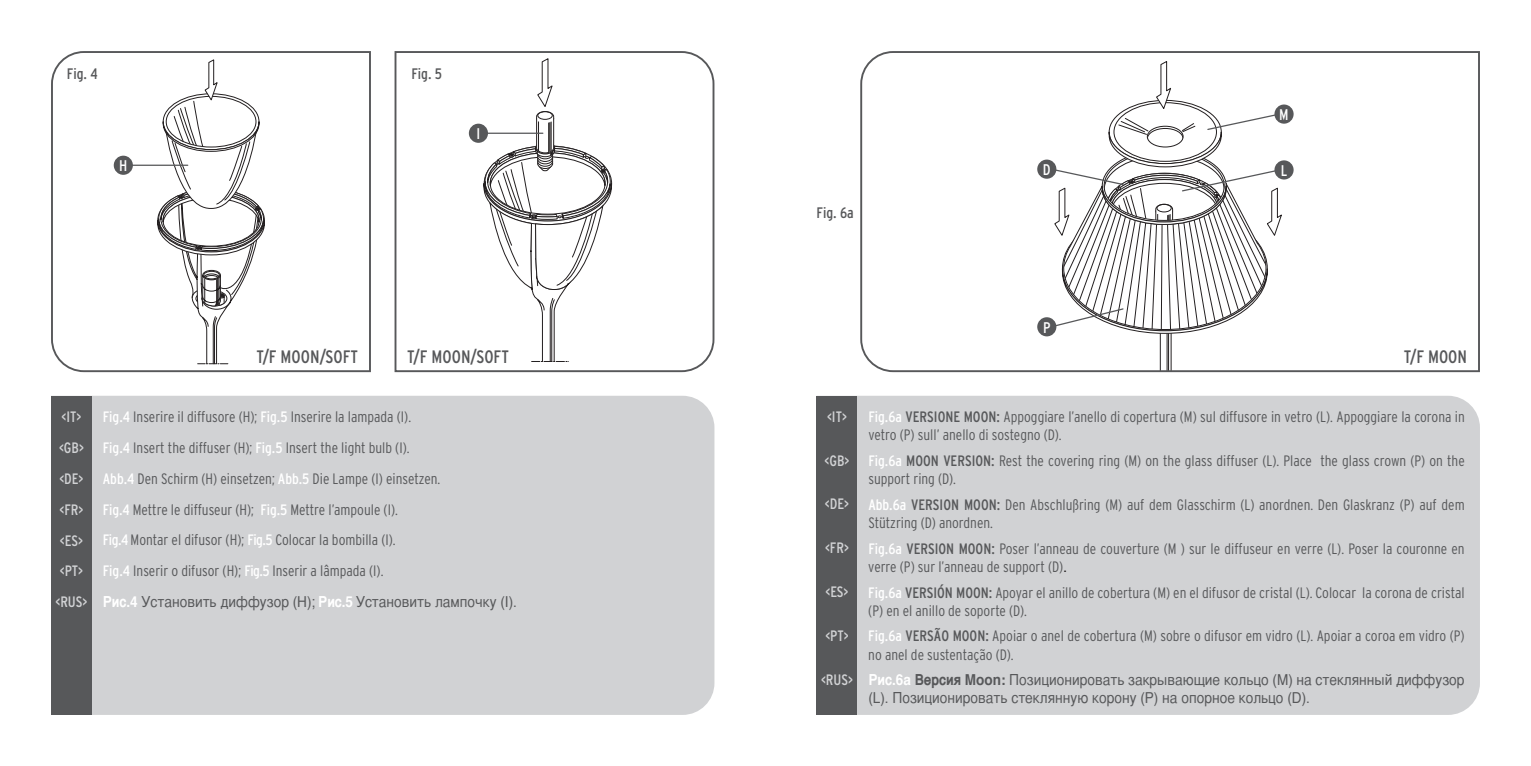
<style>
.page{position:relative;width:1531px;height:766px;background:#fff}
.page>*{position:absolute;margin:0;border:0;box-sizing:border-box;transform-origin:0 0}
.t1{font:condensed 18px "Interstate";color:#57585a}
.t2{font:condensed 15.53px "Interstate";color:#fff}
.t3{font:condensed 15.3px "Interstate";color:#57585a}
.t4{font:300 condensed 15.08px/18px "Interstate";color:#57585a}
.t5{font:15.08px/18px "Helvetica";color:#57585a;scale:.9 1}
.t6{font:condensed 15.08px/30.8px "Interstate";color:#d1d2d4;text-align:center}
.t7{font:condensed 15.08px "Interstate";color:#57585a}
.s1{font-weight:400;color:#fff}
.s2{font-weight:700;color:#fff}
.s3{font-weight:400}
.s4{font-family:"Helvetica";font-weight:400;font-stretch:normal;color:#231f20}
.s5{color:#fff}
.s6{font-weight:700}
</style>
<div class="page">
<svg style="left:51px;top:51px;width:320px;height:322px"></svg>
<svg style="left:394px;top:51px;width:321px;height:322px"></svg>
<div style="left:92px;top:395px;width:622px;height:319px;background:#d1d2d4"></div>
<div style="left:857px;top:395px;width:623px;height:319px;background:#d1d2d4"></div>
<div style="left:51px;top:395px;width:41px;height:319px;background:#57585a"></div>
<div style="left:816px;top:395px;width:41px;height:319px;background:#57585a"></div>
<hr style="left:123px;top:164px;width:65px;height:2px;background:#57585a">
<div style="left:114px;top:156px;width:19px;height:19px;background:#57585a;border-radius:50%"></div>
<hr style="left:478px;top:133px;width:65px;height:1px;background:#57585a">
<div style="left:469px;top:124px;width:19px;height:19px;background:#57585a;border-radius:50%"></div>
<svg style="left:860px;top:51px;width:620px;height:322px"></svg>
<div style="left:1274px;top:104px;width:19px;height:20px;background:#57585a;border-radius:50%"></div>
<div style="left:1037px;top:159px;width:19px;height:20px;background:#57585a;border-radius:50%"></div>
<div style="left:1037px;top:317px;width:19px;height:19px;background:#57585a;border-radius:50%"></div>
<svg style="left:1049px;top:60px;width:233px;height:311px"></svg>
<div style="left:1274px;top:160px;width:19px;height:19px;background:#57585a;border-radius:50%"></div>
<p class="t3" style="left:67px;top:65px;width:32px">FIG. 4</p>
<p class="t3" style="left:411px;top:65px;width:32px">FIG. 5</p>
<p class="t2" style="left:119px;top:157px;width:10px">H</p>
<p class="t2" style="left:476px;top:125px;width:5px">I</p>
<p class="t3" style="left:816px;top:204px;width:39px">FIG. 6A</p>
<p class="t2" style="left:1043px;top:161px;width:9px">D</p>
<p class="t2" style="left:1043px;top:318px;width:9px">P</p>
<p class="t2" style="left:1279px;top:106px;width:11px">M</p>
<p class="t2" style="left:1281px;top:161px;width:8px">L</p>
<p class="t1" style="left:256px;top:346px;width:103px">T/F MOON/SOFT</p>
<p class="t1" style="left:407px;top:346px;width:103px">T/F MOON/SOFT</p>
<p class="t1" style="left:1404px;top:346px;width:65px">T/F MOON</p>
<p class="t4" style="left:103px;top:401px;width:339px;line-height:30.8px"><span class="s1">FIG.4</span> Inserire il diffusore (H); <span class="s1">FIG.5</span> Inserire la lampada (I).<br><span class="s1">FIG.4</span> Insert the diffuser (H); <span class="s1">FIG.5</span> Insert the light bulb (I).<br><span class="s1">ABB.4</span> Den Schirm (H) einsetzen; <span class="s1">ABB.5</span> Die Lampe (I) einsetzen.<br><span class="s1">FIG.4</span> Mettre le diffuseur (H); <span class="s1">FIG.5</span> Mettre l’ampoule (I).<br><span class="s1">FIG.4</span> Montar el difusor (H); <span class="s1">FIG.5</span> Colocar la bombilla (I).<br><span class="s1">FIG.4</span> Inserir o difusor (H); <span class="s1">FIG.5</span> Inserir a lâmpada (I).</p>
<p class="t5" style="left:103px;top:592px;width:462px"><span class="s2">Рис.4</span> Установить диффузор (H); <span class="s2">Рис.5</span> Установить лампочку (I).</p>
<p class="t6" style="left:55px;top:401px;width:33px">&lt;IT&gt; &lt;GB&gt; &lt;DE&gt; &lt;FR&gt; &lt;ES&gt; &lt;PT&gt; &lt;RUS&gt;</p>
<p class="t6" style="left:827px;top:401px;width:21px">&lt;IT&gt;</p>
<p class="t6" style="left:824px;top:444px;width:26px">&lt;GB&gt;</p>
<p class="t6" style="left:825px;top:488px;width:26px">&lt;DE&gt;</p>
<p class="t6" style="left:825px;top:532px;width:25px">&lt;FR&gt;</p>
<p class="t6" style="left:825px;top:576px;width:25px">&lt;ES&gt;</p>
<p class="t6" style="left:825px;top:620px;width:25px">&lt;PT&gt;</p>
<p class="t6" style="left:821px;top:664px;width:33px">&lt;RUS&gt;</p>
<p class="t4" style="left:868px;top:407px;width:598px"><span class="s1">FIG.6A</span> <span class="s3">VERSIONE MOON:</span> Appoggiare l’anello di copertura (M) sul diffusore in vetro (L). Appoggiare la corona in vetro (P) sull’ anello di sostegno (D).</p>
<p class="t4" style="left:868px;top:451px;width:598px"><span class="s1">FIG.6A</span> <span class="s3">MOON VERSION:</span> Rest the covering ring (M) on the glass diffuser (L). Place the glass crown (P) on the support ring (D).</p>
<p class="t4" style="left:868px;top:495px;width:598px"><span class="s1">ABB.6A</span> <span class="s3">VERSION MOON:</span> Den Abschlußring (M) auf dem Glasschirm (L) anordnen. Den Glaskranz (P) auf dem<br>Stützring (D) anordnen.</p>
<p class="t4" style="left:868px;top:539px;width:598px"><span class="s1">FIG.6A</span> <span class="s3">VERSION MOON:</span> Poser l’anneau de couverture (M ) sur le diffuseur en verre (L). Poser la couronne en verre (P) sur l’anneau de support (D)<span class="s4">.</span></p>
<p class="t7" style="left:868px;top:583px;width:52px"><span class="s5">FIG.6A</span> VERSIÓNMOON</p>
<p class="t4" style="left:868px;top:583px;width:598px;text-indent:120px"><span class="s3">:</span> Apoyar el anillo de cobertura (M) en el difusor de cristal (L). Colocar la corona de cristal (P) en el anillo de soporte (D).</p>
<p class="t7" style="left:868px;top:627px;width:53px"><span class="s5">FIG.6A</span> VERSÃOMOON</p>
<p class="t4" style="left:868px;top:626px;width:598px;text-indent:117px"><span class="s3">:</span> Apoiar o anel de cobertura (M) sobre o difusor em vidro (L). Apoiar a coroa em vidro (P) no anel de sustentação (D).</p>
<p class="t5" style="left:868px;top:670px;width:664px"><span class="s2">Рис.6a</span> <span class="s6">Версия Moon:</span> Позиционировать закрывающие кольцо (M) на стеклянный диффузор (L). Позиционировать стеклянную корону (P) на опорное кольцо (D).</p>
</div>
